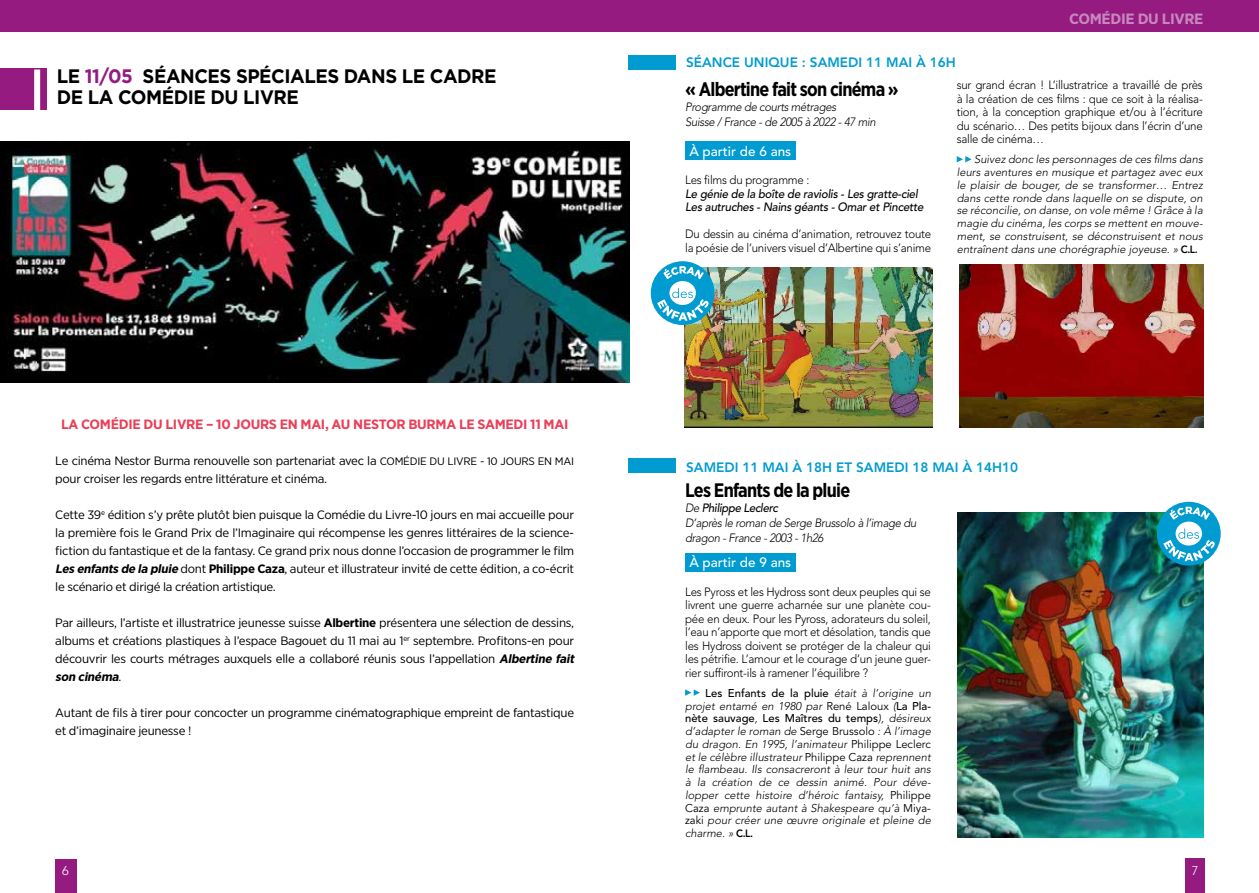
<style>
.page{position:relative;width:1259px;height:893px;background:#fff}
.page>*{position:absolute;margin:0;border:0;box-sizing:border-box;transform-origin:0 0}
.t1{font:700 19.5px/21px "Gotham";letter-spacing:-.025em;color:#000;scale:.95 1}
.t2{font:700 19.5px "Gotham Narrow";letter-spacing:-.04em;color:#000;scale:.95 1}
.t3{font:700 14.85px "Gotham Narrow";letter-spacing:-.02em;color:#fff;scale:1.09 1}
.t4{font:800 13.5px "Avenir LT Std";color:#009bd0}
.t5{font:700 13.5px "Gotham Narrow";letter-spacing:-.02em;color:#ea4059;scale:1.09 1}
.t6{font:500 13.5px "Avenir LT Std";color:#fff}
.t7{font:300 12.75px "Avenir LT Std";color:#fff}
.t8{font:12.15px/18px "Gotham Narrow";letter-spacing:-.02em;color:#000;scale:1.09 1}
.t9{font:300 12px/13.5px "Avenir LT Std";letter-spacing:-.02em;color:#000;text-align:justify;scale:.96 1}
.t10{font:italic 300 12px/15px "Avenir LT Std";letter-spacing:-.03em;color:#000;scale:.95 1}
.t11{font:italic 500 12px/13.5px "Avenir LT Std";letter-spacing:-.02em;color:#000;scale:.96 1}
.t12{font:italic 300 11.25px/12.8px "Avenir LT Std";color:#000;text-align:justify}
.s1{color:#951b81}
.s2{font-size:10.8px}
.s3{font-weight:700;font-style:italic}
.s4{font-weight:700}
.s5{font-weight:800;font-style:normal;font-size:10.5px}
.s6{font-weight:500}
.s7{font-weight:500;font-style:normal}
.s8{font-weight:400;font-style:normal}
</style>
<div class="page">
<div style="left:55px;top:859px;width:22px;height:34px;background:#951b81"></div>
<div style="left:1185px;top:858px;width:19px;height:35px;background:#951b81"></div>
<div style="left:629px;top:0;width:630px;height:32px;background:#951b81"></div>
<div style="left:0;top:0;width:629px;height:32px;background:#951b81"></div>
<img style="left:0;top:142px;width:630px;height:240px">
<div style="left:0;top:69px;width:46px;height:41px;background:#951b81"></div>
<div style="left:34px;top:70px;width:6px;height:41px;background:#fff"></div>
<div style="left:685px;top:141px;width:110px;height:19px;background:#009bd0"></div>
<svg style="left:956px;top:156px;width:15px;height:6px"></svg>
<div style="left:685px;top:553px;width:110px;height:18px;background:#009bd0"></div>
<svg style="left:685px;top:689px;width:15px;height:7px"></svg>
<img style="left:685px;top:268px;width:248px;height:159px">
<img style="left:960px;top:264px;width:243px;height:163px">
<div style="left:628px;top:55px;width:48px;height:15px;background:#009bd0"></div>
<div style="left:628px;top:458px;width:48px;height:15px;background:#009bd0"></div>
<img style="left:957px;top:512px;width:246px;height:326px">
<div style="left:651px;top:261px;width:63px;height:64px;background:#009bd0;border-radius:50%"></div>
<div style="left:669px;top:281px;width:27px;height:24px;background:#fff;border-radius:50%"></div>
<svg style="left:663px;top:266px;width:41px;height:13px"></svg>
<svg style="left:657px;top:288px;width:52px;height:33px"></svg>
<div style="left:1157px;top:502px;width:63px;height:64px;background:#009bd0;border-radius:50%"></div>
<div style="left:1175px;top:522px;width:27px;height:23px;background:#fff;border-radius:50%"></div>
<svg style="left:1169px;top:507px;width:41px;height:13px"></svg>
<svg style="left:1163px;top:528px;width:52px;height:33px"></svg>
<h1 class="t1" style="left:57px;top:65px;width:464px">LE <span class="s1">11/05</span> SÉANCES SPÉCIALES DANS LE CADRE<br>DE LA COMÉDIE DU LIVRE</h1>
<p class="t5" style="left:61px;top:415px;width:467px">LA COMÉDIE DU LIVRE – 10 JOURS EN MAI, AU NESTOR BURMA LE SAMEDI 11 MAI</p>
<p class="t8" style="left:55px;top:451px;width:477px">Le cinéma Nestor Burma renouvelle son partenariat avec la <span class="s2">COMÉDIE DU LIVRE - 10 JOURS EN MAI </span>pour croiser les regards entre littérature et cinéma.</p>
<p class="t8" style="left:55px;top:505px;width:477px;text-align:justify">Cette 39<sup>e</sup> édition s’y prête plutôt bien puisque la Comédie du Livre-10 jours en mai accueille pour la première fois le Grand Prix de l’Imaginaire qui récompense les genres littéraires de la science&shy;fiction du fantastique et de la fantasy. Ce grand prix nous donne l’occasion de programmer le film <span class="s3">Lesenfantsde la pluie</span>dont <span class="s4">Philippe Caza</span>, auteur et illustrateur invité de cette édition, a co-écrit le scénario et dirigé la création artistique.</p>
<p class="t8" style="left:55px;top:613px;width:480px">Par ailleurs, l’artiste et illustratrice jeunesse suisse <span class="s4">Albertine</span> présentera une sélection de dessins, albums et créations plastiques à l’espace Bagouet du 11 mai au 1<sup>er</sup> septembre. Profitons-en pour découvrir les courts métrages auxquels elle a collaboré réunis sous l’appellation <span class="s3">Albertine fait son cinéma</span>.</p>
<p class="t8" style="left:55px;top:703px;width:477px">Autant de fils à tirer pour concocter un programme cinématographique empreint de fantastique et d’imaginaire jeunesse !</p>
<p class="t4" style="left:686px;top:54px;width:271px">SÉANCE UNIQUE : SAMEDI 11 MAI À 16H</p>
<p class="t3" style="left:1069px;top:9px;width:125px">COMÉDIE DU LIVRE</p>
<h1 class="t2" style="left:685px;top:76px;width:226px">« Albertine fait son cinéma »</h1>
<p class="t10" style="left:685px;top:99px;width:202px">Programme de courts métrages<br>Suisse / France - de 2005 à 2022 - 47 min</p>
<p class="t6" style="left:689px;top:143px;width:103px">À partir de 6 ans</p>
<p class="t9" style="left:685px;top:173px;width:131px">Les films du programme :</p>
<p class="t11" style="left:685px;top:187px;width:250px">Le génie de la boîte de raviolis - Les gratte-ciel<br>Les autruches - Nains géants - Omar et Pincette</p>
<p class="t9" style="left:685px;top:227px;width:258px">Du dessin au cinéma d’animation, retrouvez toute la poésie de l’univers visuel d’Albertine qui s’anime</p>
<p class="t9" style="left:956px;top:78px;width:258px">sur grand écran ! L’illustratrice a travaillé de près à la création de ces films : que ce soit à la réalisa&shy;tion, à la conception graphique et/ou à l’écriture du scénario… Des petits bijoux dans l’écrin d’une salle de cinéma…</p>
<p class="t12" style="left:956px;top:153px;width:248px;text-indent:17px">Suivez donc les personnages de ces films dans leurs aventures en musique et partagez avec eux le plaisir de bouger, de se transformer… Entrez dans cette ronde dans laquelle on se dispute, on se réconcilie, on danse, on vole même ! Grâce à la magie du cinéma, les corps se mettent en mouve&shy;ment, se construisent, se déconstruisent et nous entraînent dans une chorégraphie joyeuse. » <span class="s5">C.L.</span></p>
<p class="t4" style="left:686px;top:459px;width:333px">SAMEDI 11 MAI À 18H ET SAMEDI 18 MAI À 14H10</p>
<h1 class="t2" style="left:685px;top:477px;width:175px">Les Enfants de la pluie</h1>
<p class="t10" style="left:685px;top:500px;width:245px">De <span class="s6">Philippe Leclerc<br></span>D’après le roman de Serge Brussolo à l’image du dragon - France - 2003 - 1h26</p>
<p class="t6" style="left:689px;top:555px;width:103px">À partir de 9 ans</p>
<p class="t9" style="left:685px;top:585px;width:257px">Les Pyross et les Hydross sont deux peuples qui se livrent une guerre acharnée sur une planète cou&shy;pée en deux. Pour les Pyross, adorateurs du soleil, l’eau n’apporte que mort et désolation, tandis que les Hydross doivent se protéger de la chaleur qui les pétrifie. L’amour et le courage d’un jeune guer&shy;rier suffiront-ils à ramener l’équilibre ?</p>
<p class="t12" style="left:685px;top:687px;width:247px;text-indent:20px"><span class="s7">Les Enfants de la pluie</span> était à l’origine un projet entamé en 1980 par <span class="s8">René Laloux</span> (<span class="s7">La Pla&shy;nète sauvage</span>, <span class="s7">Les Maîtres du temps</span>), désireux d’adapter le roman de <span class="s8">Serge Brussolo</span> : À l’image du dragon. En 1995, l’animateur <span class="s8">Philippe Leclerc </span>et le célèbre illustrateur <span class="s8">Philippe Caza</span> reprennent le flambeau. Ils consacreront à leur tour huit ans à la création de ce dessin animé. Pour déve&shy;lopper cette histoire d’héroic fantaisy, <span class="s8">Philippe Caza</span> emprunte autant à Shakespeare qu’à <span class="s8">Miya&shy;zaki</span> pour créer une œuvre originale et pleine de charme. » <span class="s5">C.L.</span></p>
<p class="t7" style="left:62px;top:863px;width:8px">6</p>
<p class="t7" style="left:1191px;top:863px;width:8px">7</p>
</div>
